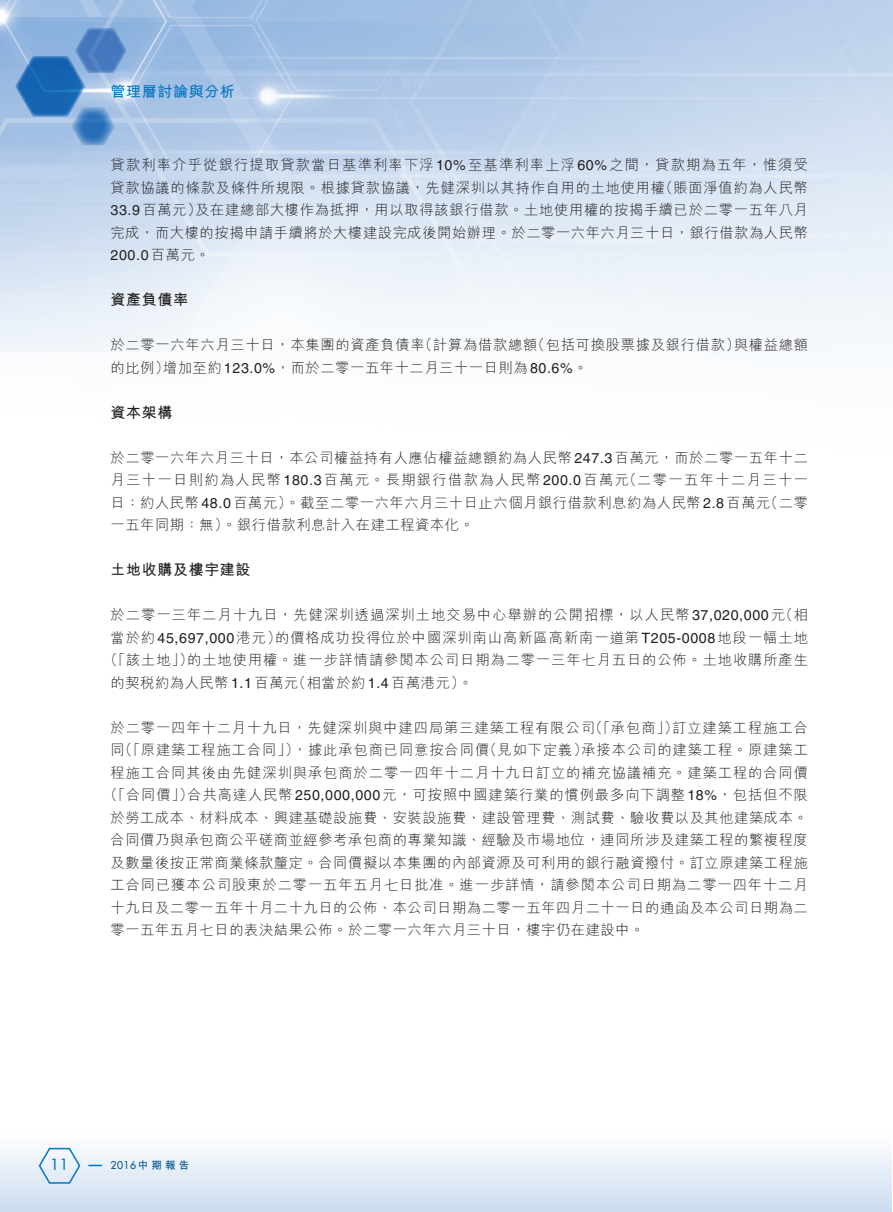
<style>
.page{position:relative;width:893px;height:1212px;background:#fff}
.page>*{position:absolute;margin:0;border:0;box-sizing:border-box;transform-origin:0 0}
._3__標題{font:700 15px "M Hei HK";letter-spacing:.04em;color:#231f20}
.t1{font:700 15px "M Hei HK";letter-spacing:.04em;color:#0077c0}
.t2{font:500 15px "Futura Std";color:#0077c0}
._1__內文{font:300 14.25px/22.5px "M Hei HK";letter-spacing:.055em;color:#231f20}
._1__內文-2{font:300 14.25px/22.5px "M Hei HK";letter-spacing:.075em;color:#231f20;text-align:right}
._1__內文-3{font:300 14.25px/22.5px "M Hei HK";letter-spacing:.085em;color:#231f20;text-align:right}
._1__內文-4{font:300 14.25px "M Hei HK";letter-spacing:.095em;color:#231f20}
.t3{font:500 10.5px "Futura Std";color:#005389}
.s1{font-family:"Helvetica LT Std";font-weight:400}
.s2{font-family:"M Hei HK";font-weight:700}
</style>
<div class="page">
<img style="left:0;top:0;width:892px;height:353px">
<svg style="left:15px;top:28px;width:112px;height:117px;background:#6e9cd0"></svg>
<div style="left:0;top:1132px;width:892px;height:80px;background:linear-gradient(to bottom,#fff,#cddcf1)"></div>
<svg style="left:38px;top:1146px;width:43px;height:38px"></svg>
<svg style="left:88px;top:1165px;width:14px;height:1px"></svg>
<p class="t1" style="left:111px;top:81px;width:126px">管理層討論與分析</p>
<p class="_1__內文-3" style="left:111px;top:153px;width:699px">貸款利率介乎從銀行提取貸款當日基準利率下浮<span class="s1">10%</span>至基準利率上浮<span class="s1">60%</span>之間，貸款期為五年，惟須受（賬面淨值約為人民幣</p>
<p class="_1__內文" style="left:195px;top:176px;width:614px;text-indent:-85px">貸款協議的條款及條件所規限。根據貸款協議，先健深圳以其持作自用的土地使用權<br>及在建總部大樓作為抵押，用以取得該銀行借款。土地使用權的按揭手續已於二零一五年八月</p>
<p class="_1__內文" style="left:111px;top:198px;width:699px"><span class="s1">33.9</span>百萬元）<br>完成，而大樓的按揭申請手續將於大樓建設完成後開始辦理。於二零一六年六月三十日，銀行借款為人民幣<br><span class="s1">200.0</span>百萬元。</p>
<p class="_3__標題" style="left:111px;top:289px;width:79px">資產負債率</p>
<p class="_1__內文" style="left:734px;top:333px;width:76px">與權益總額</p>
<p class="_1__內文" style="left:418px;top:333px;width:121px">（計算為借款總額</p>
<p class="_1__內文" style="left:531px;top:333px;width:211px">（包括可換股票據及銀行借款）</p>
<p class="_1__內文" style="left:163px;top:333px;width:426px;text-indent:-52px">於二零一六年六月三十日，本集團的資產負債率<br>增加至約<span class="s1">123.0%</span>，而於二零一五年十二月三十一日則為<span class="s1">80.6%</span>。</p>
<p class="_1__內文" style="left:111px;top:356px;width:60px">的比例）</p>
<p class="_3__標題" style="left:111px;top:401px;width:63px">資本架構</p>
<p class="_1__內文" style="left:111px;top:446px;width:699px;text-align:right">於二零一六年六月三十日，本公司權益持有人應佔權益總額約為人民幣<span class="s1">247.3</span> 百萬元，而於二零一五年十二（二零一五年十二月三十一</p>
<p class="_1__內文-4" style="left:111px;top:473px;width:520px">月三十一日則約為人民幣<span class="s1">180.3</span>百萬元。長期銀行借款為人民幣<span class="s1">200.0</span> 百萬元</p>
<p class="_1__內文" style="left:111px;top:491px;width:661px">日：約人民幣<span class="s1">48.0</span> 百萬元）。截至二零一六年六月三十日止六個月銀行借款利息約為人民幣<span class="s1">2.8</span> 百萬元一五年同期：無）。銀行借款利息計入在建工程資本化。</p>
<p class="_3__標題" style="left:111px;top:559px;width:142px">土地收購及樓宇建設</p>
<p class="_1__內文-2" style="left:111px;top:603px;width:699px">於二零一三年二月十九日，先健深圳透過深圳土地交易中心舉辦的公開招標，以人民幣<span class="s1">37,020,000</span> （元相的價格成功投得位於中國深圳南山高新區高新南一道第<span class="s1">T205-0008</span>地段一幅土地</p>
<p class="_1__內文" style="left:764px;top:491px;width:45px">（二零</p>
<p class="_1__內文" style="left:187px;top:626px;width:622px;text-indent:-77px">當於約<span class="s1">45,697,000</span> 港元）<br>的土地使用權。進一步詳情請參閱本公司日期為二零一三年七月五日的公佈。土地收購所產生</p>
<p class="_1__內文" style="left:103px;top:648px;width:92px">（「該土地」）</p>
<p class="_1__內文" style="left:292px;top:671px;width:182px">（相當於約<span class="s1">1.4</span>百萬港元。(</p>
<p class="_1__內文" style="left:111px;top:671px;width:189px">的契稅約為人民幣<span class="s1">1.1</span>百萬元</p>
<p class="_1__內文" style="left:588px;top:716px;width:92px">（「承包商」）</p>
<p class="_1__內文" style="left:581px;top:716px;width:228px;text-indent:-471px">於二零一四年十二月十九日，先健深圳與中建四局第三建築工程有限公司<br>承接本公司的建築工程。原建築工</p>
<p class="_1__內文" style="left:672px;top:716px;width:137px">訂立建築工程施工合</p>
<p class="_1__內文" style="left:118px;top:738px;width:183px">（「原建築工程施工合同」）</p>
<p class="_1__內文" style="left:483px;top:738px;width:106px">（見如下定義）</p>
<p class="_1__內文" style="left:293px;top:738px;width:198px">，據此承包商已同意按合同價</p>
<p class="_1__內文" style="left:111px;top:738px;width:16px">同</p>
<p class="_1__內文" style="left:111px;top:761px;width:699px">程施工合同其後由先健深圳與承包商於二零一四年十二月十九日訂立的補充協議補充。建築工程的合同價</p>
<p class="_1__內文" style="left:187px;top:783px;width:622px">合共高達人民幣<span class="s1">250,000,000</span>元，可按照中國建築行業的慣例最多向下調整<span class="s1">18%</span>，包括但不限</p>
<p class="_1__內文" style="left:111px;top:783px;width:699px;text-indent:-7px">（「合同價」）<br>於勞工成本、材料成本、興建基礎設施費、安裝設施費、建設管理費、測試費、驗收費以及其他建築成本。合同價乃與承包商公平磋商並經參考承包商的專業知識、經驗及市場地位，連同所涉及建築工程的繁複程度及數量後按正常商業條款釐定。合同價擬以本集團的內部資源及可利用的銀行融資撥付。訂立原建築工程施工合同已獲本公司股東於二零一五年五月七日批准。進一步詳情，請參閱本公司日期為二零一四年十二月十九日及二零一五年十月二十九日的公佈、本公司日期為二零一五年四月二十一日的通函及本公司日期為二零一五年五月七日的表決結果公佈。於二零一六年六月三十日，樓宇仍在建設中。</p>
<p class="t2" style="left:51px;top:1155px;width:19px">11</p>
<p class="t3" style="left:111px;top:1159px;width:80px">2016<span class="s2">中期報告</span></p>
</div>
